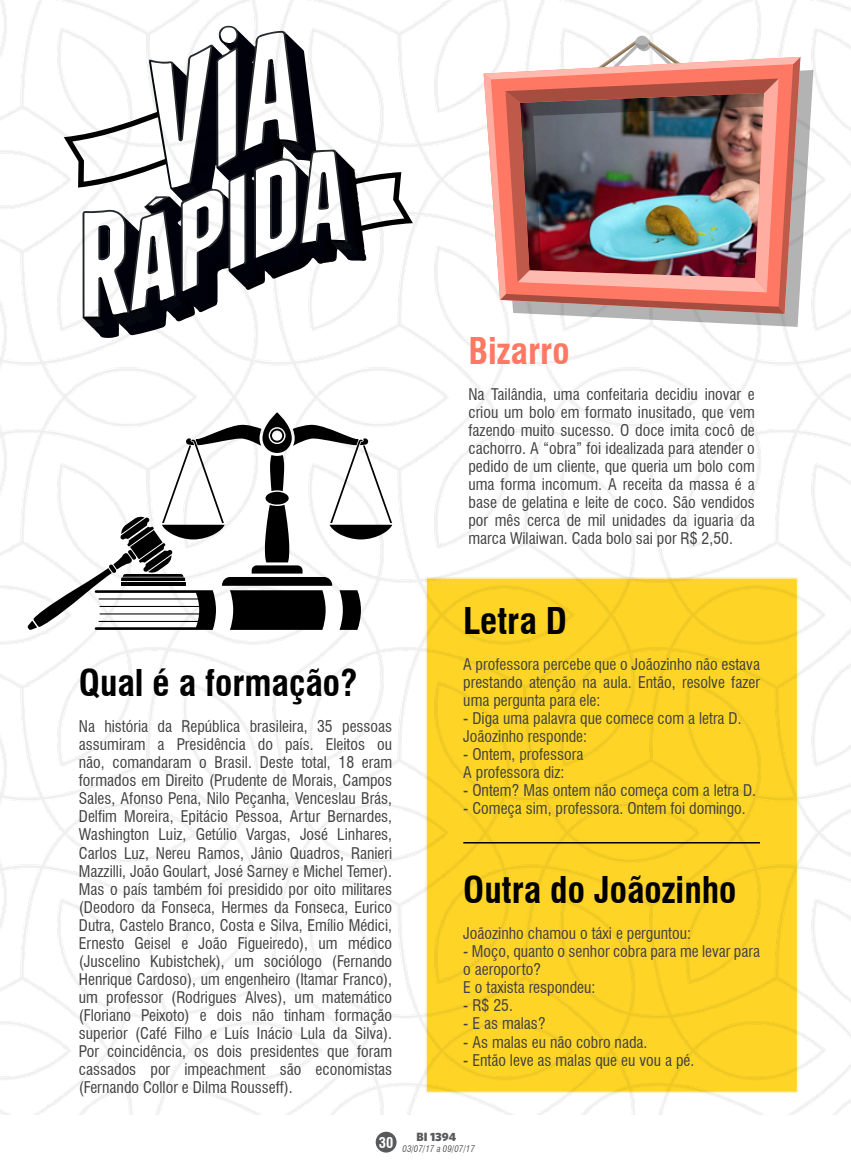
<style>
.page{position:relative;width:851px;height:1170px;background:#fff}
.page>*{position:absolute;margin:0;border:0;box-sizing:border-box;transform-origin:0 0}
.t1{font:700 condensed 36px "Swiss 721 BT";color:#000}
.t2{font:700 condensed 36px "Swiss 721 BT";color:#ff7863}
.t3{font:condensed 15.75px/18px "Swiss 721 BT";color:#414042;text-align:justify}
.t4{font:700 condensed 14.4px "Swiss 721 BT";color:#fff}
.t5{font:900 12px "Whitney HTF";color:#58595b}
.t6{font:italic condensed 9px "Swiss 721 BT";color:#58595b}
</style>
<div class="page">
<div style="left:375px;top:1131px;width:21px;height:21px;background:#58595b;border-radius:50%"></div>
<div style="left:425px;top:577px;width:373px;height:515px;background:#fed527;border:2px solid #faf5cf"></div>
<svg style="left:64px;top:26px;width:349px;height:312px"></svg>
<hr style="left:463px;top:842px;width:296px;height:1px;background:#000">
<svg style="left:28px;top:412px;width:364px;height:218px"></svg>
<svg style="left:529px;top:70px;width:284px;height:257px"></svg>
<div style="left:635px;top:36px;width:14px;height:13px;background:#b3b3b3;border-radius:50%"></div>
<img style="left:483px;top:38px;width:317px;height:276px">
<h1 class="t2" style="left:468px;top:329px;width:103px">Bizarro</h1>
<p class="t3" style="left:468px;top:385px;width:288px">Na Tailândia, uma confeitaria decidiu inovar e criou um bolo em formato inusitado, que vem fazendo muito sucesso. O doce imita cocô de cachorro. A “obra” foi idealizada para atender o pedido de um cliente, que queria um bolo com uma forma incomum. A receita da massa é a base de gelatina e leite de coco. São vendidos por mês cerca de mil unidades da iguaria da marca Wilaiwan. Cada bolo sai por R$ 2,50.</p>
<h1 class="t1" style="left:79px;top:661px;width:280px">Qual é a formação?</h1>
<p class="t3" style="left:79px;top:717px;width:315px">Na história da República brasileira, 35 pessoas assumiram a Presidência do país. Eleitos ou não, comandaram o Brasil. Deste total, 18 eram formados em Direito (Prudente de Morais, Campos Sales, Afonso Pena, Nilo Peçanha, Venceslau Brás, Delfim Moreira, Epitácio Pessoa, Artur Bernardes, Washington Luiz, Getúlio Vargas, José Linhares, Carlos Luz, Nereu Ramos, Jânio Quadros, Ranieri Mazzilli, João Goulart, José Sarney e Michel Temer).<br>Mas o país também foi presidido por oito militares (Deodoro da Fonseca, Hermes da Fonseca, Eurico Dutra, Castelo Branco, Costa e Silva, Emílio Médici, Ernesto Geisel e João Figueiredo), um médico (Juscelino Kubistchek), um sociólogo (Fernando Henrique Cardoso), um engenheiro (Itamar Franco), um professor (Rodrigues Alves), um matemático (Floriano Peixoto) e dois não tinham formação superior (Café Filho e Luís Inácio Lula da Silva).<br>Por coincidência, os dois presidentes que foram cassados por impeachment são economistas (Fernando Collor e Dilma Rousseff).</p>
<h1 class="t1" style="left:463px;top:599px;width:105px">Letra D</h1>
<p class="t3" style="left:463px;top:655px;width:298px">A professora percebe que o Joãozinho não estava prestando atenção na aula. Então, resolve fazer uma pergunta para ele:</p>
<p class="t3" style="left:463px;top:709px;width:280px">- Diga uma palavra que comece com a letra D.<br>Joãozinho responde:</p>
<p class="t3" style="left:463px;top:745px;width:122px">- Ontem, professora<br>A professora diz:</p>
<p class="t3" style="left:463px;top:781px;width:294px">- Ontem? Mas ontem não começa com a letra D.</p>
<p class="t3" style="left:463px;top:799px;width:284px">- Começa sim, professora. Ontem foi domingo.</p>
<h1 class="t1" style="left:463px;top:868px;width:275px">Outra do Joãozinho</h1>
<p class="t3" style="left:463px;top:924px;width:229px">Joãozinho chamou o táxi e perguntou:</p>
<p class="t3" style="left:463px;top:942px;width:298px;text-align:left">- Moço, quanto o senhor cobra para me levar para o aeroporto?<br>E o taxista respondeu:</p>
<p class="t3" style="left:463px;top:996px;width:51px">- R$ 25.</p>
<p class="t3" style="left:463px;top:1014px;width:84px">- E as malas?</p>
<p class="t3" style="left:463px;top:1032px;width:186px">- As malas eu não cobro nada.</p>
<p class="t3" style="left:463px;top:1050px;width:232px">- Então leve as malas que eu vou a pé.</p>
<p class="t4" style="left:379px;top:1133px;width:16px">30</p>
<p class="t5" style="left:416px;top:1128px;width:41px">BI 1394</p>
<p class="t6" style="left:402px;top:1143px;width:74px">03/07/17 a 09/07/17</p>
</div>
